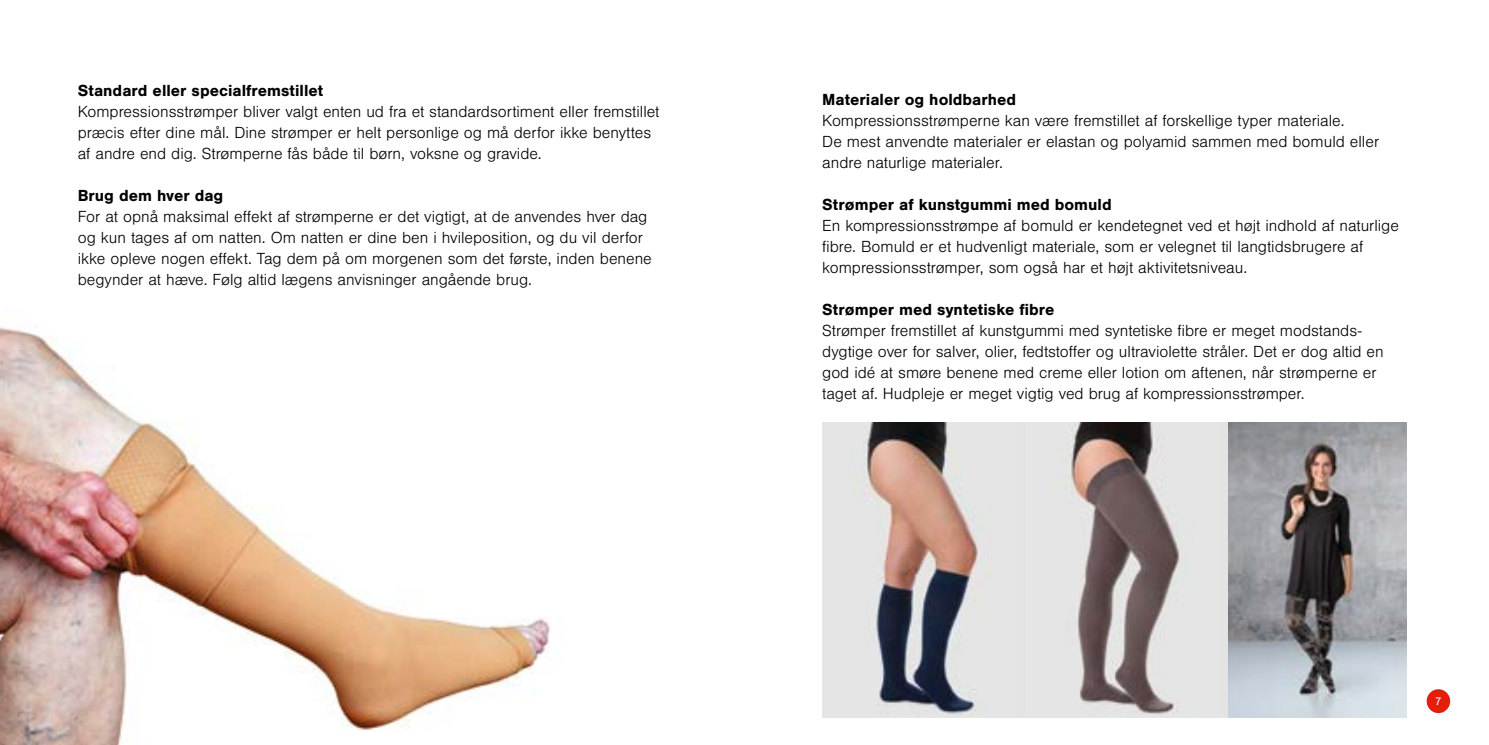
<style>
.page{position:relative;width:1489px;height:745px;background:#fff}
.page>*{position:absolute;margin:0;border:0;box-sizing:border-box;transform-origin:0 0}
.t1{font:300 16.62px/21px "Nimbus San";color:#000}
.t2{font:700 16.62px "Nimbus San";color:#000}
.t3{font:11.55px "Nimbus San";color:#fff}
</style>
<div class="page">
<div style="left:1426px;top:688px;width:23px;height:24px;background:#e41e0a;border-radius:50%"></div>
<img style="left:0;top:327px;width:550px;height:417px">
<img style="left:822px;top:422px;width:584px;height:295px">
<p class="t2" style="left:78px;top:81px;width:247px">Standard eller specialfremstillet</p>
<p class="t1" style="left:78px;top:101px;width:583px">Kompressionsstrømper bliver valgt enten ud fra et standardsortiment eller fremstillet præcis efter dine mål. Dine strømper er helt personlige og må derfor ikke benyttes af andre end dig. Strømperne fås både til børn, voksne og gravide.</p>
<p class="t2" style="left:78px;top:186px;width:147px">Brug dem hver dag</p>
<p class="t1" style="left:78px;top:206px;width:575px">For at opnå maksimal effekt af strømperne er det vigtigt, at de anvendes hver dag og kun tages af om natten. Om natten er dine ben i hvileposition, og du vil derfor ikke opleve nogen effekt. Tag dem på om morgenen som det første, inden benene begynder at hæve. Følg altid lægens anvisninger angående brug.</p>
<p class="t2" style="left:822px;top:90px;width:195px">Materialer og holdbarhed</p>
<p class="t1" style="left:822px;top:110px;width:558px">Kompressionsstrømperne kan være fremstillet af forskellige typer materiale.<br>De mest anvendte materialer er elastan og polyamid sammen med bomuld eller andre naturlige materialer.</p>
<p class="t2" style="left:822px;top:195px;width:291px">Strømper af kunstgummi med bomuld</p>
<p class="t1" style="left:822px;top:215px;width:578px">En kompressionsstrømpe af bomuld er kendetegnet ved et højt indhold af naturlige fibre. Bomuld er et hudvenligt materiale, som er velegnet til langtidsbrugere af kompressionsstrømper, som også har et højt aktivitetsniveau.</p>
<p class="t2" style="left:822px;top:300px;width:234px">Strømper med syntetiske fibre</p>
<p class="t1" style="left:822px;top:320px;width:563px">Strømper fremstillet af kunstgummi med syntetiske fibre er meget modstands&shy;dygtige over for salver, olier, fedtstoffer og ultraviolette stråler. Det er dog altid en god idé at smøre benene med creme eller lotion om aftenen, når strømperne er taget af. Hudpleje er meget vigtig ved brug af kompressionsstrømper.</p>
<p class="t3" style="left:1434px;top:694px;width:8px">7</p>
</div>
